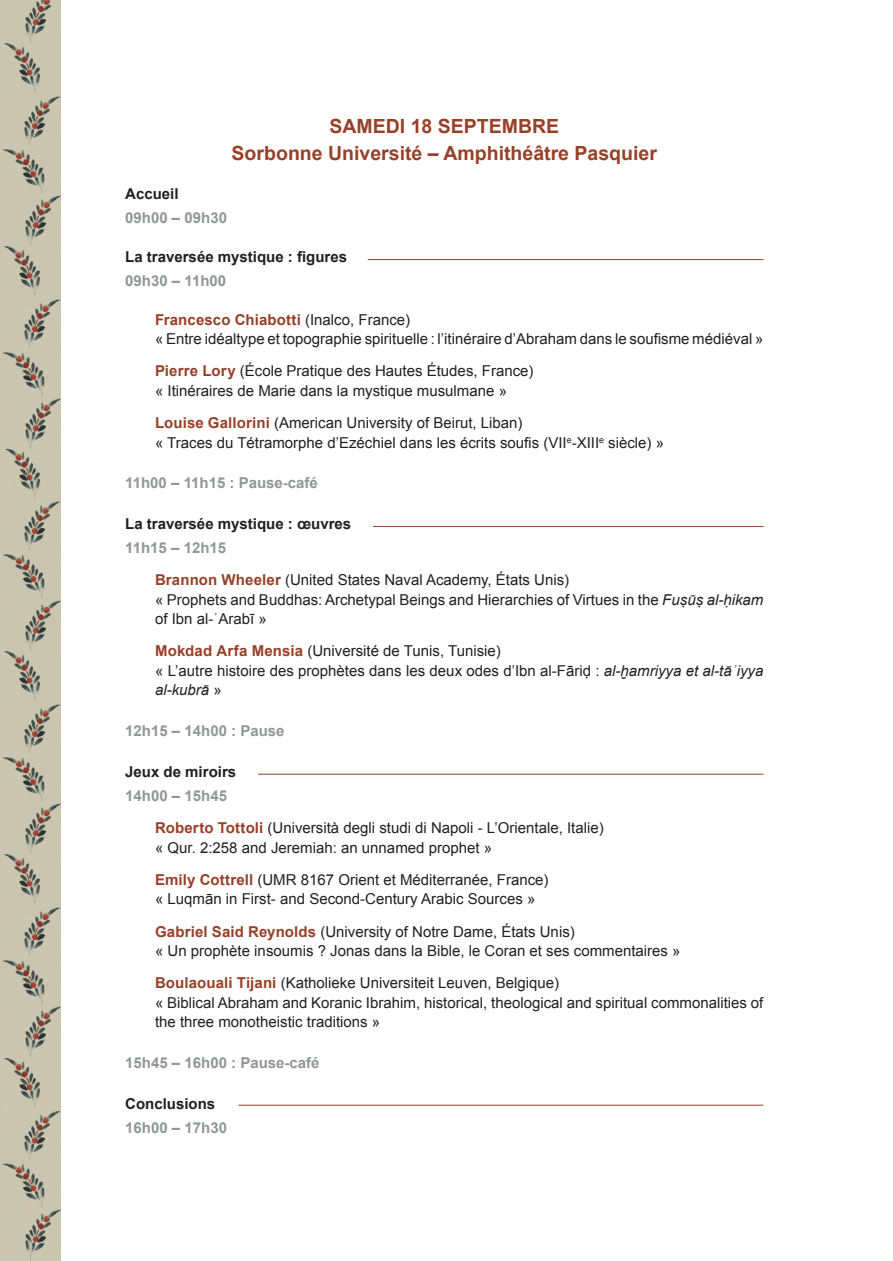
<style>
.page{position:relative;width:893px;height:1261px;background:#fff}
.page>*{position:absolute;margin:0;border:0;box-sizing:border-box;transform-origin:0 0}
.t1{font:700 19.5px/27px "Arial";color:#984028;text-align:center}
.t2{font:15px/19.5px "Arial";color:#231f20}
.t3{font:700 15px "Arial";color:#939598}
.t4{font:700 15px "Arial";color:#231f20}
.s1{font-weight:700;color:#984028}
.s2{font-weight:700;color:#939598}
.s3{font-style:italic}
</style>
<div class="page">
<hr style="left:368px;top:259px;width:395px;height:1px;background:#984028">
<hr style="left:373px;top:526px;width:390px;height:1px;background:#984028">
<hr style="left:258px;top:774px;width:505px;height:1px;background:#984028">
<hr style="left:238px;top:1105px;width:525px;height:1px;background:#984028">
<img style="left:0;top:1056px;width:60px;height:205px">
<img style="left:0;top:854px;width:60px;height:202px">
<img style="left:0;top:651px;width:60px;height:203px">
<img style="left:0;top:448px;width:60px;height:203px">
<img style="left:0;top:246px;width:60px;height:202px">
<img style="left:0;top:43px;width:60px;height:203px">
<img style="left:0;top:0;width:60px;height:43px">
<h1 class="t1" style="left:232px;top:113px;width:427px">SAMEDI 18 SEPTEMBRE<br>Sorbonne Université ‒ Amphithéâtre Pasquier</h1>
<p class="t4" style="left:125px;top:184px;width:55px">Accueil</p>
<p class="t3" style="left:125px;top:208px;width:103px">09h00 – 09h30</p>
<p class="t4" style="left:125px;top:247px;width:223px">La traversée mystique : figures</p>
<p class="t3" style="left:125px;top:270px;width:102px">09h30 – 11h00</p>
<p class="t2" style="left:155px;top:310px;width:610px"><span class="s1">Francesco Chiabotti</span> (Inalco, France)<br>« Entre idéaltype et topographie spirituelle : l’itinéraire d’Abraham dans le soufisme médiéval »</p>
<p class="t2" style="left:155px;top:361px;width:380px"><span class="s1">Pierre Lory</span> (École Pratique des Hautes Études, France) « Itinéraires de Marie dans la mystique musulmane »</p>
<p class="t2" style="left:155px;top:413px;width:510px"><span class="s1">Louise Gallorini</span> (American University of Beirut, Liban)<br>« Traces du Tétramorphe d’Ezéchiel dans les écrits soufis (VII<sup>e</sup>-XIII<sup>e</sup> siècle) »</p>
<p class="t3" style="left:125px;top:473px;width:194px">11h00 – 11h15 : Pause-café</p>
<p class="t4" style="left:125px;top:514px;width:227px">La traversée mystique : œuvres</p>
<p class="t2" style="left:155px;top:532px;width:416px;line-height:32.2px;text-indent:-30px"><span class="s2">11h15 – 12h15<br></span><span class="s1">Brannon Wheeler</span> (United States Naval Academy, États Unis)</p>
<p class="t2" style="left:155px;top:590px;width:610px">« Prophets and Buddhas: Archetypal Beings and Hierarchies of Virtues in the <span class="s3">Fuṣūṣ al-ḥikam </span>of Ibn al-ʿArabī »</p>
<p class="t2" style="left:155px;top:641px;width:610px"><span class="s1">Mokdad Arfa Mensia</span> (Université de Tunis, Tunisie)<br>« L’autre histoire des prophètes dans les deux odes d’Ibn al-Fāriḍ : <span class="s3">al-ḫamriyya et al-tāʾiyya al-kubrā</span> »</p>
<p class="t3" style="left:125px;top:721px;width:161px">12h15 – 14h00 : Pause</p>
<p class="t4" style="left:125px;top:762px;width:112px">Jeux de miroirs</p>
<p class="t2" style="left:155px;top:779px;width:450px;line-height:32.2px;text-indent:-30px"><span class="s2">14h00 – 15h45<br></span><span class="s1">Roberto Tottoli</span> (Università degli studi di Napoli - L’Orientale, Italie)</p>
<p class="t2" style="left:155px;top:831px;width:395px;line-height:32.2px">« Qur. 2:258 and Jeremiah: an unnamed prophet »<br><span class="s1">Emily Cottrell</span> (UMR 8167 Orient et Méditerranée, France)</p>
<p class="t2" style="left:155px;top:883px;width:421px;line-height:32.2px">« Luqmān in First- and Second-Century Arabic Sources »<br><span class="s1">Gabriel Said Reynolds</span> (University of Notre Dame, États Unis)</p>
<p class="t2" style="left:155px;top:935px;width:527px;line-height:32.2px">« Un prophète insoumis ? Jonas dans la Bible, le Coran et ses commentaires »<br><span class="s1">Boulaouali Tijani</span> (Katholieke Universiteit Leuven, Belgique)</p>
<p class="t2" style="left:155px;top:993px;width:610px">« Biblical Abraham and Koranic Ibrahim, historical, theological and spiritual commonalities of the three monotheistic traditions »</p>
<p class="t3" style="left:125px;top:1053px;width:196px">15h45 – 16h00 : Pause-café</p>
<p class="t4" style="left:125px;top:1093px;width:92px">Conclusions</p>
<p class="t3" style="left:125px;top:1117px;width:103px">16h00 – 17h30</p>
</div>
